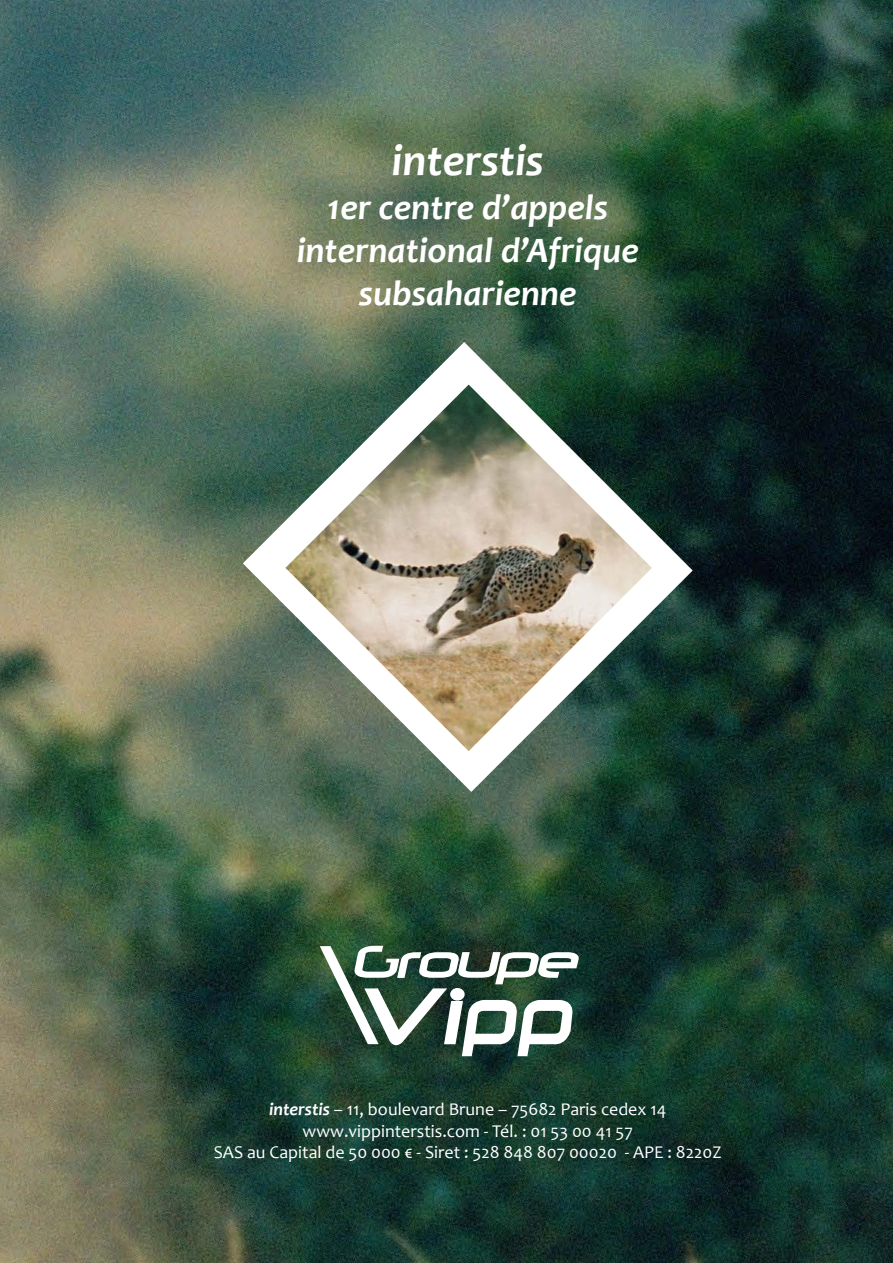
<style>
.page{position:relative;width:893px;height:1263px;background:#fff}
.page>*{position:absolute;margin:0;border:0;box-sizing:border-box;transform-origin:0 0}
.t1{font:italic 700 45px "Candara";color:#fff}
.t2{font:italic 700 36px/43.2px "Candara";color:#fff;text-align:center}
.t3{font:18px/21.6px "Candara";color:#fff;text-align:center}
.s1{font-weight:700;font-style:italic}
</style>
<div class="page">
<img style="left:0;top:0;width:893px;height:1263px">
<svg style="left:320px;top:946px;width:259px;height:110px"></svg>
<svg style="left:243px;top:342px;width:450px;height:450px;background:#4c6657"></svg>
<img style="left:285px;top:385px;width:367px;height:366px">
<h1 class="t1" style="left:392px;top:133px;width:154px">interstis</h1>
<h2 class="t2" style="left:297px;top:185px;width:343px">1er centre d’appels international d’Afrique subsaharienne</h2>
<p class="t3" style="left:214px;top:1098px;width:509px"><span class="s1">interstis</span> – 11, boulevard Brune – 75682 Paris cedex 14 www.vippinterstis.com - Tél. : 01 53 00 41 57<br>SAS au Capital de 50 000 € - Siret : 528 848 807 00020 - APE : 8220Z</p>
</div>
